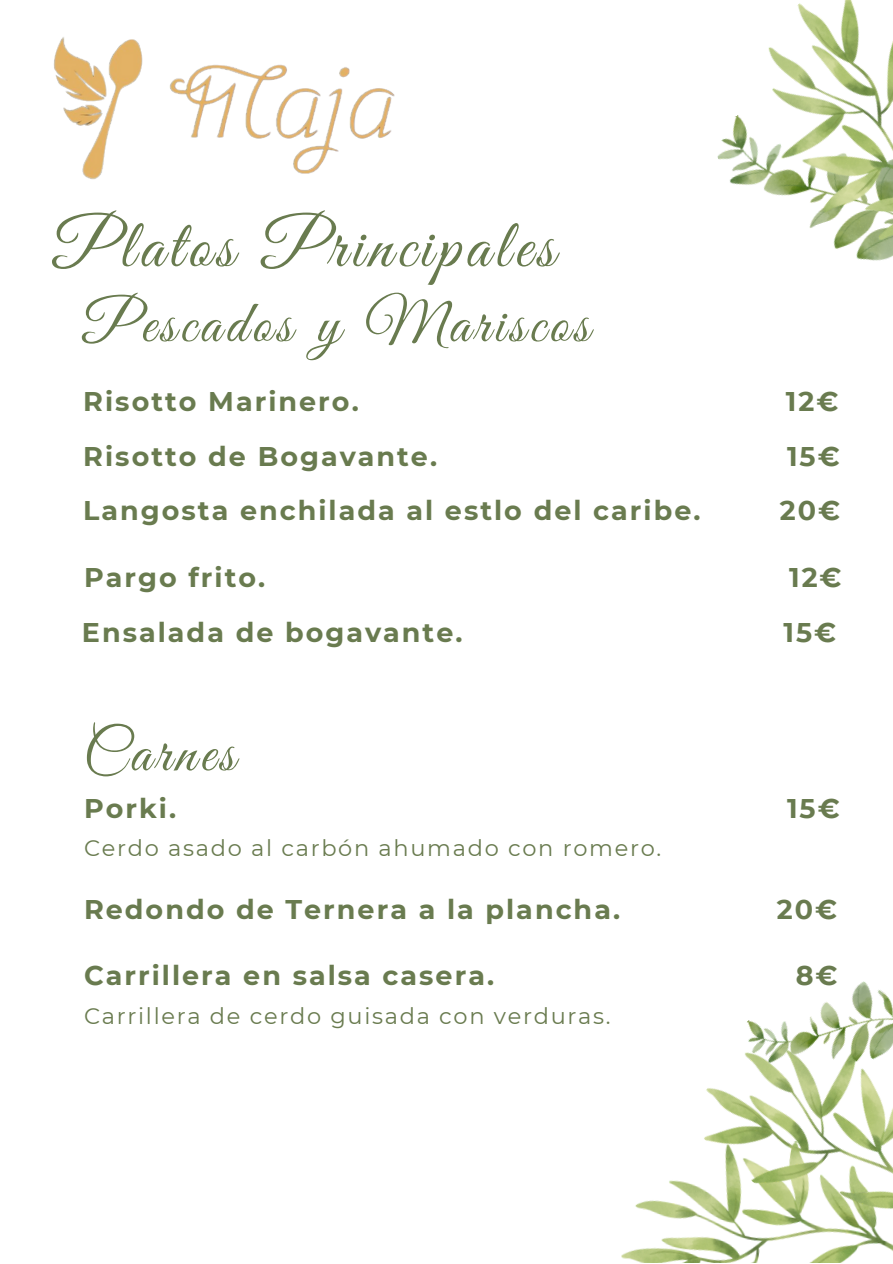
<style>
.page{position:relative;width:893px;height:1264px;background:#fff}
.page>*{position:absolute;margin:0;border:0;box-sizing:border-box;transform-origin:0 0}
.t1{font:68.85px "Great Vibes";letter-spacing:.075em;color:#697b4f}
.t2{font:59.85px "Great Vibes";letter-spacing:.075em;color:#697b4f}
.t3{font:700 27px "Montserrat";letter-spacing:.075em;color:#697b4f}
.t4{font:22.5px "Montserrat";letter-spacing:.075em;color:#697b4f}
</style>
<div class="page">
<img style="left:717px;top:0;width:175px;height:261px">
<img style="left:621px;top:1180px;width:59px;height:82px">
<img style="left:680px;top:1088px;width:212px;height:174px">
<img style="left:54px;top:37px;width:341px;height:143px">
<img style="left:734px;top:981px;width:158px;height:160px">
<p class="t1" style="left:54px;top:208px;width:502px">Platos Principales</p>
<p class="t2" style="left:83px;top:290px;width:507px">Pescados y Mariscos</p>
<p class="t3" style="left:83px;top:385px;width:277px">Risotto Marinero.</p>
<p class="t3" style="left:785px;top:385px;width:54px">12€</p>
<p class="t3" style="left:83px;top:439px;width:355px">Risotto de Bogavante.</p>
<p class="t3" style="left:787px;top:439px;width:54px">15€</p>
<p class="t3" style="left:83px;top:494px;width:618px">Langosta enchilada al estlo del caribe.</p>
<p class="t3" style="left:779px;top:494px;width:62px">20€</p>
<p class="t3" style="left:84px;top:560px;width:183px">Pargo frito.</p>
<p class="t3" style="left:789px;top:560px;width:54px">12€</p>
<p class="t3" style="left:82px;top:615px;width:382px">Ensalada de bogavante.</p>
<p class="t3" style="left:783px;top:615px;width:54px">15€</p>
<p class="t2" style="left:83px;top:719px;width:153px">Carnes</p>
<p class="t3" style="left:84px;top:792px;width:94px">Porki.</p>
<p class="t3" style="left:787px;top:792px;width:54px">15€</p>
<p class="t4" style="left:84px;top:834px;width:578px">Cerdo asado al carbón ahumado con romero.</p>
<p class="t3" style="left:84px;top:892px;width:537px">Redondo de Ternera a la plancha.</p>
<p class="t3" style="left:776px;top:892px;width:62px">20€</p>
<p class="t3" style="left:84px;top:959px;width:411px">Carrillera en salsa casera.</p>
<p class="t3" style="left:795px;top:959px;width:43px">8€</p>
<p class="t4" style="left:84px;top:1001px;width:528px">Carrillera de cerdo guisada con verduras.</p>
</div>
